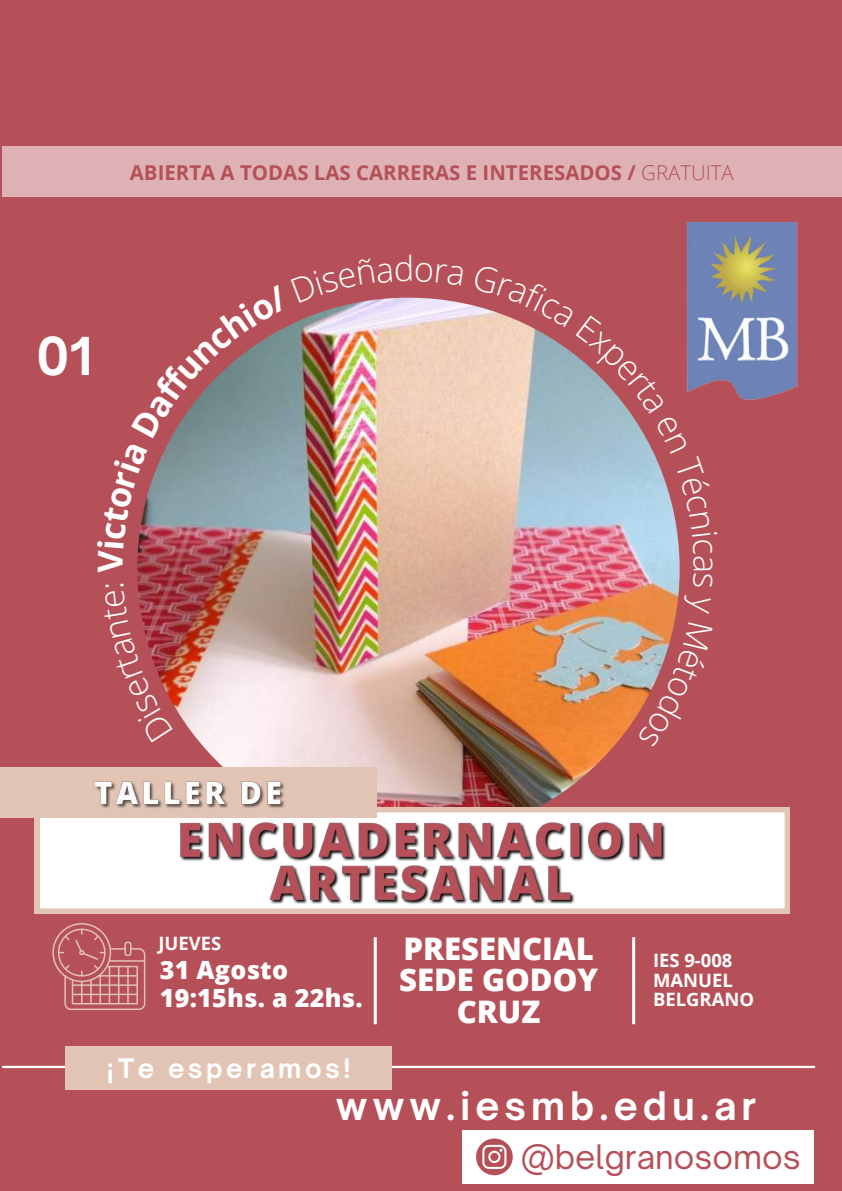
<style>
.page{position:relative;width:842px;height:1191px;background:#fff}
.page>*{position:absolute;margin:0;border:0;box-sizing:border-box;transform-origin:0 0}
.t1{font:700 50px "Open Sauce One";color:#fff}
.t2{font:700 37.6px "Open Sauce One";letter-spacing:.135em;color:#fff}
.t3{font:32.3px "Open Sauce One";color:#b65058}
.t4{font:800 31.1px/31.5px "Open Sans";color:#fff;text-align:center}
.t5{font:700 25.7px "Open Sauce One";letter-spacing:.135em;color:#fff}
.t6{font:800 25.1px/27.7px "Open Sans";letter-spacing:.01em;color:#fff}
.t7{font:700 20.4px "Open Sans";color:#b65058}
.t8{font:700 18.4px/19.5px "Open Sans";color:#fff}
.s1{font-weight:300}
</style>
<div class="page">
<div style="left:0;top:0;width:842px;height:1190px;background:#b65058"></div>
<img style="left:137px;top:297px;width:543px;height:543px;border-radius:50%">
<svg style="left:35px;top:807px;width:755px;height:106px;background:#fbf8f6"></svg>
<svg style="left:52px;top:923px;width:93px;height:86px"></svg>
<hr style="left:374px;top:937px;width:3px;height:87px;background:#fff">
<hr style="left:632px;top:937px;width:3px;height:87px;background:#fff">
<img style="left:686px;top:221px;width:112px;height:179px">
<div style="left:0;top:767px;width:377px;height:50px;background:#e2c4b5"></div>
<hr style="left:2px;top:1065px;width:813px;height:2px;background:#fff">
<div style="left:65px;top:1046px;width:326px;height:43px;background:#e2c4b5"></div>
<div style="left:2px;top:146px;width:840px;height:50px;background:#deb1b4"></div>
<div style="left:463px;top:1130px;width:351px;height:53px;background:#fff"></div>
<svg style="left:476px;top:1138px;width:37px;height:37px"></svg>
<img style="left:174px;top:804px;width:501px;height:110px">
<img style="left:93px;top:781px;width:199px;height:38px">
<svg style="left:137px;top:583px;width:36px;height:121px"></svg>
<img style="left:137px;top:297px;width:327px;height:275px">
<svg style="left:473px;top:264px;width:244px;height:323px"></svg>
<svg style="left:638px;top:622px;width:37px;height:91px"></svg>
<p class="t7" style="left:130px;top:158px;width:605px">ABIERTA A TODAS LAS CARRERAS E INTERESADOS / <span class="s1">GRATUITA</span></p>
<h1 class="t1" style="left:36px;top:324px;width:58px">01</h1>
<p class="t8" style="left:159px;top:933px;width:64px">JUEVES</p>
<p class="t6" style="left:160px;top:955px;width:204px">31 Agosto<br>19:15hs. a 22hs.</p>
<p class="t5" style="left:106px;top:1051px;width:247px">¡Te esperamos!</p>
<h3 class="t4" style="left:399px;top:931px;width:201px">PRESENCIAL<br>SEDE GODOY<br>CRUZ</h3>
<p class="t8" style="left:653px;top:950px;width:102px">IES 9-008<br>MANUEL<br>BELGRANO</p>
<h2 class="t2" style="left:336px;top:1082px;width:422px">www.iesmb.edu.ar</h2>
<h3 class="t3" style="left:521px;top:1136px;width:282px">@belgranosomos</h3>
</div>
